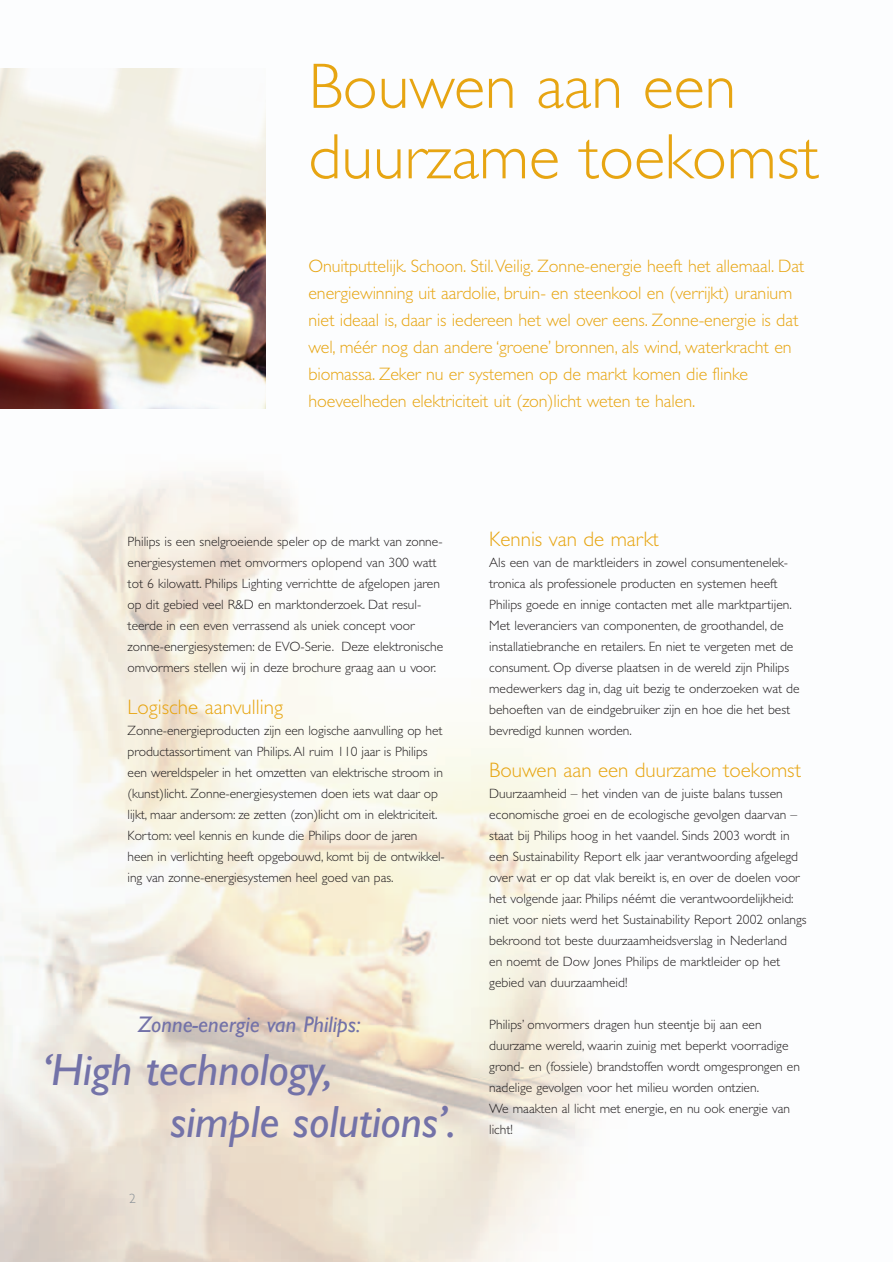
<style>
.page{position:relative;width:893px;height:1262px;background:#fff}
.page>*{position:absolute;margin:0;border:0;box-sizing:border-box;transform-origin:0 0}
.t1{font:300 64.5px/70.5px "Gill Alt One";color:#e7a512}
.t2{font:italic 45.3px/52.9px "Gill Sans";color:#7372a8}
.t3{font:italic 22.65px "Gill Sans";color:#7372a8}
.t4{font:300 21px "Gill Sans";color:#e7a512}
.t5{font:300 18px/27px "Gill Sans";letter-spacing:-.005em;color:#e7a512}
.t6{font:300 13.5px/21px "Gill Sans";color:#231f20}
.t7{font:300 13.5px "Gill Sans";color:#899197}
</style>
<div class="page">
<img style="left:0;top:408px;width:595px;height:854px">
<img style="left:0;top:68px;width:266px;height:340px">
<h1 class="t1" style="left:308px;top:58px;width:512px">Bouwen aan een duurzame toekomst</h1>
<p class="t5" style="left:308px;top:255px;width:497px">Onuitputtelijk. Schoon. Stil.Veilig. Zonne-energie heeft het allemaal. Dat energiewinning uit aardolie, bruin- en steenkool en (verrijkt) uranium niet ideaal is, daar is iedereen het wel over eens. Zonne-energie is dat wel, méér nog dan andere ‘groene’ bronnen, als wind, waterkracht en biomassa. Zeker nu er systemen op de markt komen die flinke hoeveelheden elektriciteit uit (zon)licht weten te halen.</p>
<p class="t6" style="left:128px;top:532px;width:317px">Philips is een snelgroeiende speler op de markt van zonne&shy;energiesystemen met omvormers oplopend van 300 watt tot 6 kilowatt. Philips Lighting verrichtte de afgelopen jaren op dit gebied veel R&amp;D en marktonderzoek. Dat resul&shy;teerde in een even verrassend als uniek concept voor zonne-energiesystemen: de EVO-Serie. Deze elektronische omvormers stellen wij in deze brochure graag aan u voor.</p>
<h3 class="t4" style="left:128px;top:700px;width:157px">Logische aanvulling</h3>
<p class="t6" style="left:128px;top:721px;width:319px">Zonne-energieproducten zijn een logische aanvulling op het productassortiment van Philips. Al ruim 110 jaar is Philips een wereldspeler in het omzetten van elektrische stroom in (kunst)licht. Zonne-energiesystemen doen iets wat daar op lijkt, maar andersom: ze zetten (zon)licht om in elektriciteit.<br>Kortom: veel kennis en kunde die Philips door de jaren heen in verlichting heeft opgebouwd, komt bij de ontwikkel&shy;ing van zonne-energiesystemen heel goed van pas.</p>
<h3 class="t3" style="left:138px;top:1016px;width:224px">Zonne-energie van Philips:</h3>
<h2 class="t2" style="left:170px;top:1047px;width:287px;text-indent:-128px">‘High technology,<br>simple solutions’.</h2>
<p class="t7" style="left:129px;top:1193px;width:8px">2</p>
<h3 class="t4" style="left:489px;top:532px;width:171px">Kennis van de markt</h3>
<p class="t6" style="left:489px;top:553px;width:312px">Als een van de marktleiders in zowel consumentenelek&shy;tronica als professionele producten en systemen heeft Philips goede en innige contacten met alle marktpartijen.<br>Met leveranciers van componenten, de groothandel, de installatiebranche en retailers. En niet te vergeten met de consument. Op diverse plaatsen in de wereld zijn Philips medewerkers dag in, dag uit bezig te onderzoeken wat de behoeften van de eindgebruiker zijn en hoe die het best bevredigd kunnen worden.</p>
<h3 class="t4" style="left:489px;top:763px;width:313px">Bouwen aan een duurzame toekomst</h3>
<p class="t6" style="left:489px;top:784px;width:319px">Duurzaamheid – het vinden van de juiste balans tussen economische groei en de ecologische gevolgen daarvan – staat bij Philips hoog in het vaandel. Sinds 2003 wordt in een Sustainability Report elk jaar verantwoording afgelegd over wat er op dat vlak bereikt is, en over de doelen voor het volgende jaar. Philips néémt die verantwoordelijkheid: niet voor niets werd het Sustainability Report 2002 onlangs bekroond tot beste duurzaamheidsverslag in Nederland<br>en noemt de Dow Jones Philips de marktleider op het gebied van duurzaamheid!</p>
<p class="t6" style="left:489px;top:1015px;width:312px">Philips’ omvormers dragen hun steentje bij aan een duurzame wereld, waarin zuinig met beperkt voorradige grond- en (fossiele) brandstoffen wordt omgesprongen en nadelige gevolgen voor het milieu worden ontzien.<br>We maakten al licht met energie, en nu ook energie van licht!</p>
</div>
